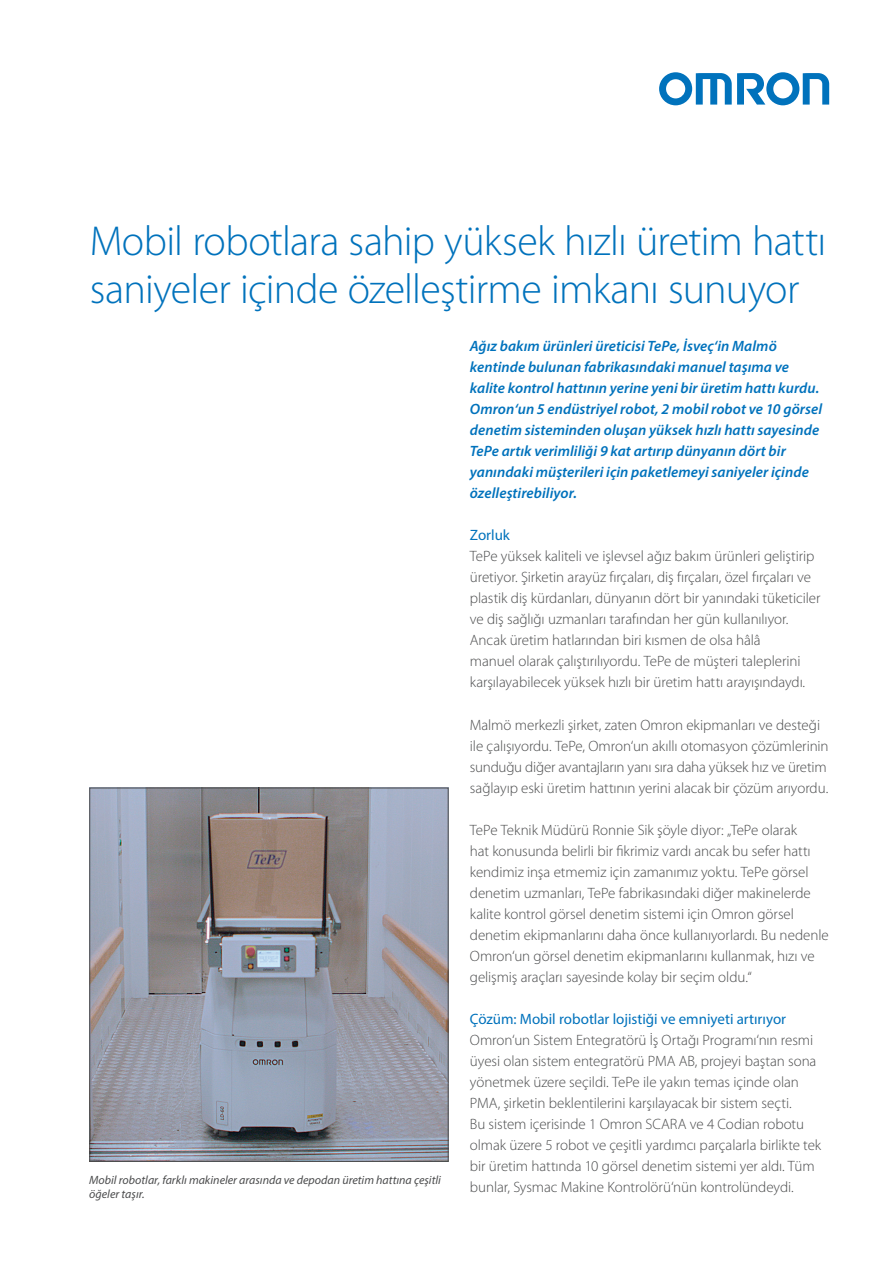
<style>
.page{position:relative;width:893px;height:1263px;background:#fff}
.page>*{position:absolute;margin:0;border:0;box-sizing:border-box;transform-origin:0 0}
.t1{font:300 42px/48px "Myriad Pro";letter-spacing:-.02em;color:#0072bc}
.t2{font:300 15px/21px "Myriad Pro";letter-spacing:-.005em;color:#4b4c4d}
.t3{font:italic 600 15px/21px "Myriad Pro";letter-spacing:.005em;color:#0072bc}
.t4{font:15px "Myriad Pro";color:#0072bc}
.t5{font:italic 12px/13.5px "Myriad Pro";color:#4b4c4d}
</style>
<div class="page">
<svg style="left:659px;top:72px;width:170px;height:33px"></svg>
<img style="left:91px;top:789px;width:356px;height:371px">
<div style="left:89px;top:787px;width:360px;height:375px;border:1px solid #4b4c4d"></div>
<h1 class="t1" style="left:90px;top:218px;width:738px">Mobil robotlara sahip yüksek hızlı üretim hattı saniyeler içinde özelleştirme imkanı sunuyor</h1>
<p class="t5" style="left:89px;top:1173px;width:353px">Mobil robotlar, farklı makineler arasında ve depodan üretim hattına çeşitli öğeler taşır.</p>
<p class="t3" style="left:470px;top:335px;width:354px">Ağız bakım ürünleri üreticisi TePe, İsveç‘in Malmö kentinde bulunan fabrikasındaki manuel taşıma ve kalite kontrol hattının yerine yeni bir üretim hattı kurdu.<br>Omron‘un 5 endüstriyel robot, 2 mobil robot ve 10 görsel denetim sisteminden oluşan yüksek hızlı hattı sayesinde TePe artık verimliliği 9 kat artırıp dünyanın dört bir yanındaki müşterileri için paketlemeyi saniyeler içinde özelleştirebiliyor.</p>
<p class="t4" style="left:470px;top:526px;width:42px">Zorluk</p>
<p class="t2" style="left:470px;top:546px;width:352px">TePe yüksek kaliteli ve işlevsel ağız bakım ürünleri geliştirip üretiyor. Şirketin arayüz fırçaları, diş fırçaları, özel fırçaları ve plastik diş kürdanları, dünyanın dört bir yanındaki tüketiciler ve diş sağlığı uzmanları tarafından her gün kullanılıyor.<br>Ancak üretim hatlarından biri kısmen de olsa hâlâ<br>manuel olarak çalıştırılıyordu. TePe de müşteri taleplerini karşılayabilecek yüksek hızlı bir üretim hattı arayışındaydı.</p>
<p class="t2" style="left:470px;top:714px;width:360px">Malmö merkezli şirket, zaten Omron ekipmanları ve desteği ile çalışıyordu. TePe, Omron‘un akıllı otomasyon çözümlerinin sunduğu diğer avantajların yanı sıra daha yüksek hız ve üretim sağlayıp eski üretim hattının yerini alacak bir çözüm arıyordu.</p>
<p class="t2" style="left:470px;top:819px;width:360px">TePe Teknik Müdürü Ronnie Sik şöyle diyor: „TePe olarak<br>hat konusunda belirli bir fikrimiz vardı ancak bu sefer hattı kendimiz inşa etmemiz için zamanımız yoktu. TePe görsel denetim uzmanları, TePe fabrikasındaki diğer makinelerde kalite kontrol görsel denetim sistemi için Omron görsel denetim ekipmanlarını daha önce kullanıyorlardı. Bu nedenle Omron‘un görsel denetim ekipmanlarını kullanmak, hızı ve gelişmiş araçları sayesinde kolay bir seçim oldu.“</p>
<p class="t4" style="left:470px;top:1009px;width:318px">Çözüm: Mobil robotlar lojistiği ve emniyeti artırıyor</p>
<p class="t2" style="left:470px;top:1029px;width:353px">Omron‘un Sistem Entegratörü İş Ortağı Programı‘nın resmi üyesi olan sistem entegratörü PMA AB, projeyi baştan sona yönetmek üzere seçildi. TePe ile yakın temas içinde olan PMA, şirketin beklentilerini karşılayacak bir sistem seçti.<br>Bu sistem içerisinde 1 Omron SCARA ve 4 Codian robotu olmak üzere 5 robot ve çeşitli yardımcı parçalarla birlikte tek bir üretim hattında 10 görsel denetim sistemi yer aldı. Tüm bunlar, Sysmac Makine Kontrolörü‘nün kontrolündeydi.</p>
</div>
